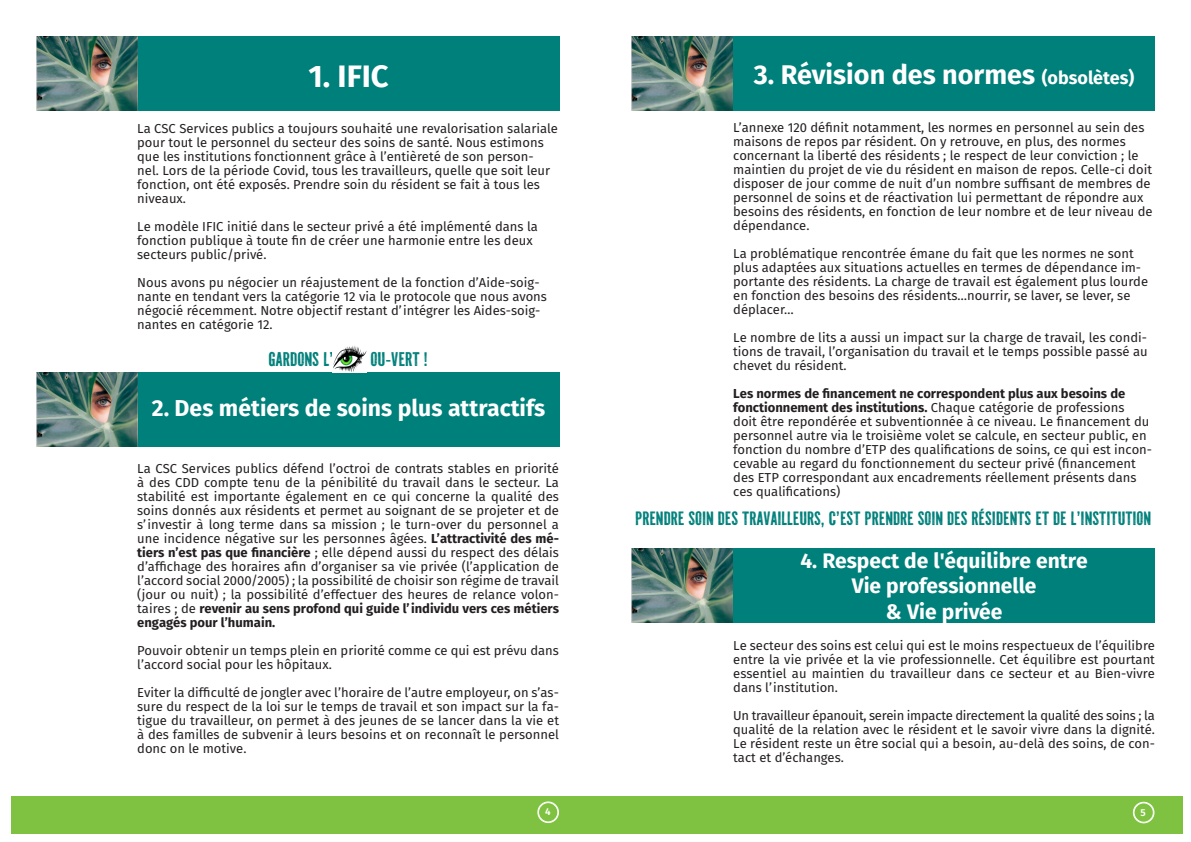
<style>
.page{position:relative;width:1191px;height:842px;background:#fff}
.page>*{position:absolute;margin:0;border:0;box-sizing:border-box;transform-origin:0 0}
.t1{font:700 31px "Fira Sans";color:#fff}
.t2{font:700 27px "Fira Sans";color:#fff}
.t3{font:700 23px "Fira Sans";color:#fff}
.t4{font:700 21px "Fira Sans";color:#fff}
.t5{font:19px "PF Fuel Grime";color:#00807a}
.t6{font:18.5px "PF Fuel Grime";color:#00807a}
.t7{font:13px/14px "Fira Sans";color:#231f20}
.t8{font:600 10px "Fira Sans";color:#fff}
.s1{font-weight:700}
.s2{font-size:18px}
</style>
<div class="page">
<div style="left:11px;top:796px;width:584px;height:38px;background:#7fc241"></div>
<div style="left:538px;top:802px;width:20px;height:21px;border:1px solid #fff;border-radius:50%"></div>
<div style="left:538px;top:802px;width:20px;height:20px;border:1px solid #fff;border-radius:50%"></div>
<img style="left:36px;top:36px;width:102px;height:75px">
<div style="left:138px;top:36px;width:421px;height:75px;background:#00807a"></div>
<img style="left:36px;top:372px;width:102px;height:75px">
<div style="left:138px;top:372px;width:421px;height:75px;background:#00807a"></div>
<div style="left:587px;top:796px;width:595px;height:38px;background:#7fc241"></div>
<div style="left:1133px;top:802px;width:21px;height:21px;border:1px solid #fff;border-radius:50%"></div>
<div style="left:1133px;top:803px;width:20px;height:19px;border:1px solid #fff;border-radius:50%"></div>
<img style="left:631px;top:36px;width:102px;height:75px">
<div style="left:733px;top:36px;width:422px;height:75px;background:#00807a"></div>
<img style="left:631px;top:548px;width:102px;height:75px">
<div style="left:733px;top:548px;width:422px;height:75px;background:#00807a"></div>
<img style="left:333px;top:346px;width:34px;height:26px">
<p class="t1" style="left:308px;top:50px;width:82px">1. IFIC</p>
<p class="t7" style="left:137px;top:121px;width:422px">La CSC Services publics a toujours souhaité une revalorisation salariale pour tout le personnel du secteur des soins de santé. Nous estimons que les institutions fonctionnent grâce à l’entièreté de son person&shy;nel. Lors de la période Covid, tous les travailleurs, quelle que soit leur fonction, ont été exposés. Prendre soin du résident se fait à tous les niveaux.</p>
<p class="t7" style="left:137px;top:219px;width:402px">Le modèle IFIC initié dans le secteur privé a été implémenté dans la fonction publique à toute fin de créer une harmonie entre les deux secteurs public/privé.</p>
<p class="t7" style="left:137px;top:275px;width:411px">Nous avons pu négocier un réajustement de la fonction d’Aide-soig&shy;nante en tendant vers la catégorie 12 via le protocole que nous avons négocié récemment. Notre objectif restant d’intégrer les Aides-soig&shy;nantes en catégorie 12.</p>
<p class="t5" style="left:268px;top:348px;width:66px">GARDONS L’</p>
<p class="t5" style="left:370px;top:348px;width:59px">OU-VERT !</p>
<p class="t3" style="left:152px;top:388px;width:395px">2. Des métiers de soins plus attractifs</p>
<p class="t7" style="left:137px;top:461px;width:423px;text-align:justify">La CSC Services publics défend l’octroi de contrats stables en priorité à des CDD compte tenu de la pénibilité du travail dans le secteur. La stabilité est importante également en ce qui concerne la qualité des soins donnés aux résidents et permet au soignant de se projeter et de s’investir à long terme dans sa mission ; le turn-over du personnel a une incidence négative sur les personnes âgées. <span class="s1">L’attractivité des mé&shy;tiers n’est pas que financière</span> ; elle dépend aussi du respect des délais d’affichage des horaires afin d’organiser sa vie privée (l’application de l’accord social 2000/2005) ; la possibilité de choisir son régime de travail (jour ou nuit) ; la possibilité d’effectuer des heures de relance volon&shy;taires ; de <span class="s1">revenir au sens profond qui guide l’individu vers ces métiers engagés pour l’humain.</span></p>
<p class="t7" style="left:137px;top:643px;width:423px">Pouvoir obtenir un temps plein en priorité comme ce qui est prévu dans l’accord social pour les hôpitaux.</p>
<p class="t7" style="left:137px;top:685px;width:423px;text-align:justify">Eviter la difficulté de jongler avec l’horaire de l’autre employeur, on s’as&shy;sure du respect de la loi sur le temps de travail et son impact sur la fa&shy;tigue du travailleur, on permet à des jeunes de se lancer dans la vie et à des familles de subvenir à leurs besoins et on reconnaît le personnel donc on le motive.</p>
<p class="t8" style="left:545px;top:804px;width:7px">4</p>
<p class="t2" style="left:753px;top:51px;width:382px">3. Révision des normes <span class="s2">(obsolètes)</span></p>
<p class="t7" style="left:733px;top:120px;width:421px">L’annexe 120 définit notamment, les normes en personnel au sein des maisons de repos par résident. On y retrouve, en plus, des normes concernant la liberté des résidents ; le respect de leur conviction ; le maintien du projet de vie du résident en maison de repos. Celle-ci doit disposer de jour comme de nuit d’un nombre suffisant de membres de personnel de soins et de réactivation lui permettant de répondre aux besoins des résidents, en fonction de leur nombre et de leur niveau de dépendance.</p>
<p class="t7" style="left:733px;top:246px;width:416px">La problématique rencontrée émane du fait que les normes ne sont plus adaptées aux situations actuelles en termes de dépendance im&shy;portante des résidents. La charge de travail est également plus lourde en fonction des besoins des résidents…nourrir, se laver, se lever, se déplacer…</p>
<p class="t7" style="left:733px;top:330px;width:416px;text-align:justify">Le nombre de lits a aussi un impact sur la charge de travail, les condi&shy;tions de travail, l’organisation du travail et le temps possible passé au chevet du résident.</p>
<p class="t7" style="left:733px;top:386px;width:420px"><span class="s1">Les normes de financement ne correspondent plus aux besoins de fonctionnement des institutions.</span> Chaque catégorie de professions<br>doit être repondérée et subventionnée à ce niveau. Le financement du personnel autre via le troisième volet se calcule, en secteur public, en fonction du nombre d’ETP des qualifications de soins, ce qui est incon&shy;cevable au regard du fonctionnement du secteur privé (financement des ETP correspondant aux encadrements réellement présents dans ces qualifications)</p>
<p class="t6" style="left:635px;top:508px;width:517px">PRENDRE SOIN DES TRAVAILLEURS, C’EST PRENDRE SOIN DES RÉSIDENTS ET DE L’INSTITUTION</p>
<p class="t4" style="left:800px;top:543px;width:289px">4. Respect de l'équilibre entre</p>
<p class="t4" style="left:851px;top:568px;width:186px">Vie professionnelle</p>
<p class="t4" style="left:885px;top:594px;width:118px">&amp; Vie privée</p>
<p class="t7" style="left:733px;top:638px;width:423px;text-align:justify">Le secteur des soins est celui qui est le moins respectueux de l’équilibre entre la vie privée et la vie professionnelle. Cet équilibre est pourtant essentiel au maintien du travailleur dans ce secteur et au Bien-vivre dans l’institution.</p>
<p class="t7" style="left:733px;top:708px;width:423px;text-align:justify">Un travailleur épanouit, serein impacte directement la qualité des soins ; la qualité de la relation avec le résident et le savoir vivre dans la dignité.<br>Le résident reste un être social qui a besoin, au-delà des soins, de con&shy;tact et d’échanges.</p>
<p class="t8" style="left:1140px;top:804px;width:7px">5</p>
</div>
